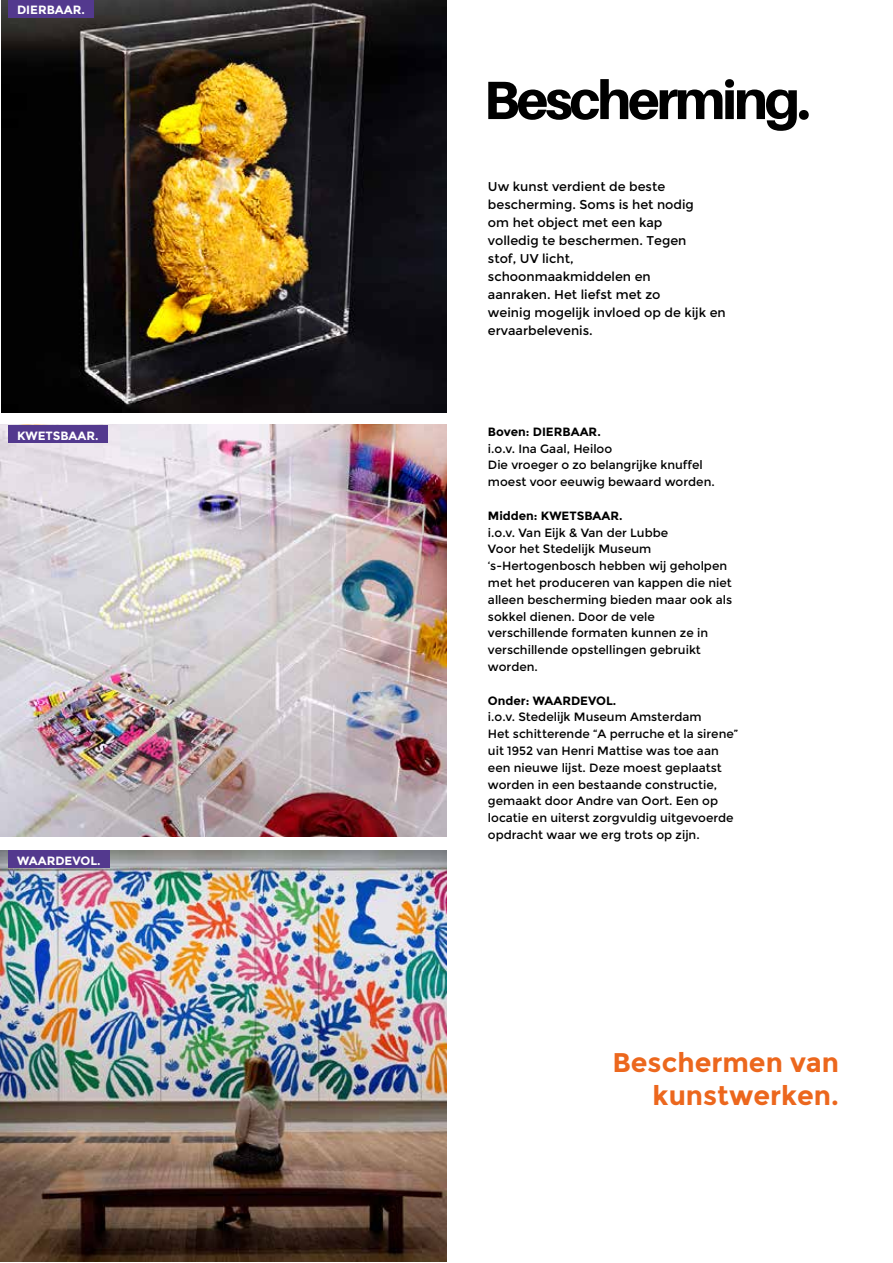
<style>
.page{position:relative;width:893px;height:1263px;background:#fff}
.page>*{position:absolute;margin:0;border:0;box-sizing:border-box;transform-origin:0 0}
.t1{font:800 54px "Aileron";letter-spacing:-.06em;color:#000}
.t2{font:700 27px/32.4px "Montserrat";color:#ec671d;text-align:right}
.t3{font:12.75px/18px "Montserrat";color:#000}
.t4{font:12px/16.8px "Montserrat";color:#000}
.t5{font:700 12px "Montserrat";color:#000}
.t6{font:700 12px "Montserrat";color:#fff}
</style>
<div class="page">
<img style="left:1px;top:0;width:445px;height:412px">
<img style="left:0;top:424px;width:446px;height:413px">
<img style="left:0;top:850px;width:446px;height:412px">
<div style="left:9px;top:425px;width:99px;height:17px;background:#53398e"></div>
<div style="left:9px;top:0;width:85px;height:17px;background:#53398e"></div>
<div style="left:9px;top:850px;width:101px;height:17px;background:#53398e"></div>
<p class="t6" style="left:17px;top:3px;width:69px">DIERBAAR.</p>
<p class="t6" style="left:17px;top:428px;width:83px">KWETSBAAR.</p>
<p class="t6" style="left:17px;top:853px;width:85px">WAARDEVOL.</p>
<h1 class="t1" style="left:484px;top:69px;width:328px">Bescherming.</h1>
<p class="t3" style="left:488px;top:178px;width:239px">Uw kunst verdient de beste bescherming. Soms is het nodig<br>om het object met een kap<br>volledig te beschermen. Tegen<br>stof, UV licht,<br>schoonmaakmiddelen en<br>aanraken. Het liefst met zo<br>weinig mogelijk invloed op de kijk en ervaarbelevenis.</p>
<p class="t5" style="left:488px;top:424px;width:114px">Boven: DIERBAAR.</p>
<p class="t4" style="left:488px;top:440px;width:228px">i.o.v. Ina Gaal, Heiloo<br>Die vroeger o zo belangrijke knuffel moest voor eeuwig bewaard worden.</p>
<p class="t5" style="left:488px;top:508px;width:136px">Midden: KWETSBAAR.</p>
<p class="t4" style="left:488px;top:524px;width:246px">i.o.v. Van Eijk &amp; Van der Lubbe<br>Voor het Stedelijk Museum ‘s-Hertogenbosch hebben wij geholpen met het produceren van kappen die niet alleen bescherming bieden maar ook als sokkel dienen. Door de vele verschillende formaten kunnen ze in verschillende opstellingen gebruikt worden.</p>
<p class="t5" style="left:488px;top:693px;width:130px">Onder: WAARDEVOL.</p>
<p class="t4" style="left:488px;top:709px;width:252px">i.o.v. Stedelijk Museum Amsterdam<br>Het schitterende “A perruche et la sirene” uit 1952 van Henri Mattise was toe aan een nieuwe lijst. Deze moest geplaatst worden in een bestaande constructie, gemaakt door Andre van Oort. Een op locatie en uiterst zorgvuldig uitgevoerde opdracht waar we erg trots op zijn.</p>
<h2 class="t2" style="left:612px;top:1046px;width:228px">Beschermen van kunstwerken.</h2>
</div>
